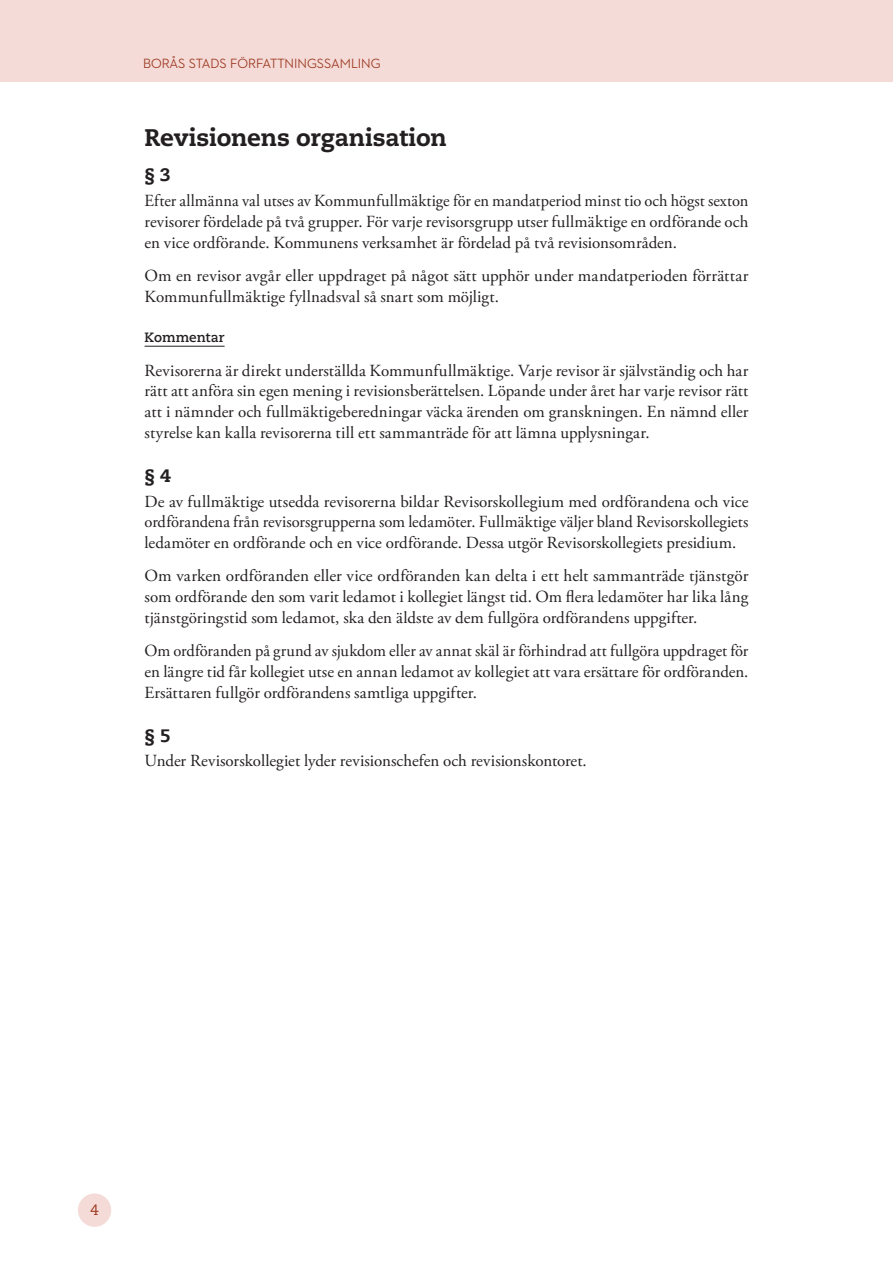
<style>
.page{position:relative;width:893px;height:1263px;background:#fff}
.page>*{position:absolute;margin:0;border:0;box-sizing:border-box;transform-origin:0 0}
.Rubrik_1__Inledning{font:800 24px "Caecilia LT Std";letter-spacing:-.01em;color:#231f20}
.Rubrik_2__Paragraf{font:800 18px "Caecilia LT Std";color:#231f20}
.Brödtext_Garamond{font:16.95px/20.7px "Adobe Garamond Pro";letter-spacing:.005em;color:#231f20;text-align:justify}
.t1{font:15px "Caecilia LT Std";color:#9d3820}
.t2{font:500 13.65px "Neutraface 2 Display";color:#9d3820}
.Kommentar{font:700 13.5px "Caecilia LT Std";color:#231f20}
</style>
<div class="page">
<div style="left:78px;top:1193px;width:33px;height:34px;background:#f4dbd7;border-radius:50%"></div>
<div style="left:0;top:0;width:893px;height:82px;background:#f4dbd7"></div>
<hr style="left:145px;top:346px;width:80px;height:1px;background:#231f20">
<p class="t2" style="left:143px;top:56px;width:239px">BORÅS STADS FÖRFATTNINGSSAMLING</p>
<h1 class="Rubrik_1__Inledning" style="left:145px;top:123px;width:304px">Revisionens organisation</h1>
<h2 class="Rubrik_2__Paragraf" style="left:145px;top:164px;width:28px">§ 3</h2>
<p class="Brödtext_Garamond" style="left:145px;top:191px;width:605px">Efter allmänna val utses av Kommunfullmäktige för en mandatperiod minst tio och högst sexton revisorer fördelade på två grupper. För varje revisorsgrupp utser fullmäktige en ordförande och en vice ordförande. Kommunens verksamhet är fördelad på två revisionsområden.</p>
<p class="Brödtext_Garamond" style="left:145px;top:266px;width:605px">Om en revisor avgår eller uppdraget på något sätt upphör under mandatperioden förrättar<br>Kommunfullmäktige fyllnadsval så snart som möjligt.</p>
<p class="Kommentar" style="left:145px;top:330px;width:82px">Kommentar</p>
<p class="Brödtext_Garamond" style="left:145px;top:361px;width:605px">Revisorerna är direkt underställda Kommunfullmäktige. Varje revisor är självständig och har rätt att anföra sin egen mening i revisionsberättelsen. Löpande under året har varje revisor rätt att i nämnder och fullmäktigeberedningar väcka ärenden om granskningen. En nämnd eller styrelse kan kalla revisorerna till ett sammanträde för att lämna upplysningar.</p>
<h2 class="Rubrik_2__Paragraf" style="left:145px;top:464px;width:28px">§ 4</h2>
<p class="Brödtext_Garamond" style="left:145px;top:491px;width:605px">De av fullmäktige utsedda revisorerna bildar Revisorskollegium med ordförandena och vice ordförandena från revisorsgrupperna som ledamöter. Fullmäktige väljer bland Revisorskollegiets ledamöter en ordförande och en vice ordförande. Dessa utgör Revisorskollegiets presidium.</p>
<p class="Brödtext_Garamond" style="left:145px;top:566px;width:605px">Om varken ordföranden eller vice ordföranden kan delta i ett helt sammanträde tjänstgör som ordförande den som varit ledamot i kollegiet längst tid. Om flera ledamöter har lika lång tjänstgöringstid som ledamot, ska den äldste av dem fullgöra ordförandens uppgifter.</p>
<p class="Brödtext_Garamond" style="left:145px;top:641px;width:605px">Om ordföranden på grund av sjukdom eller av annat skäl är förhindrad att fullgöra uppdraget för en längre tid får kollegiet utse en annan ledamot av kollegiet att vara ersättare för ordföranden.<br>Ersättaren fullgör ordförandens samtliga uppgifter.</p>
<h2 class="Rubrik_2__Paragraf" style="left:145px;top:724px;width:28px">§ 5</h2>
<p class="Brödtext_Garamond" style="left:145px;top:751px;width:444px">Under Revisorskollegiet lyder revisionschefen och revisionskontoret.</p>
<p class="t1" style="left:90px;top:1201px;width:10px">4</p>
</div>
